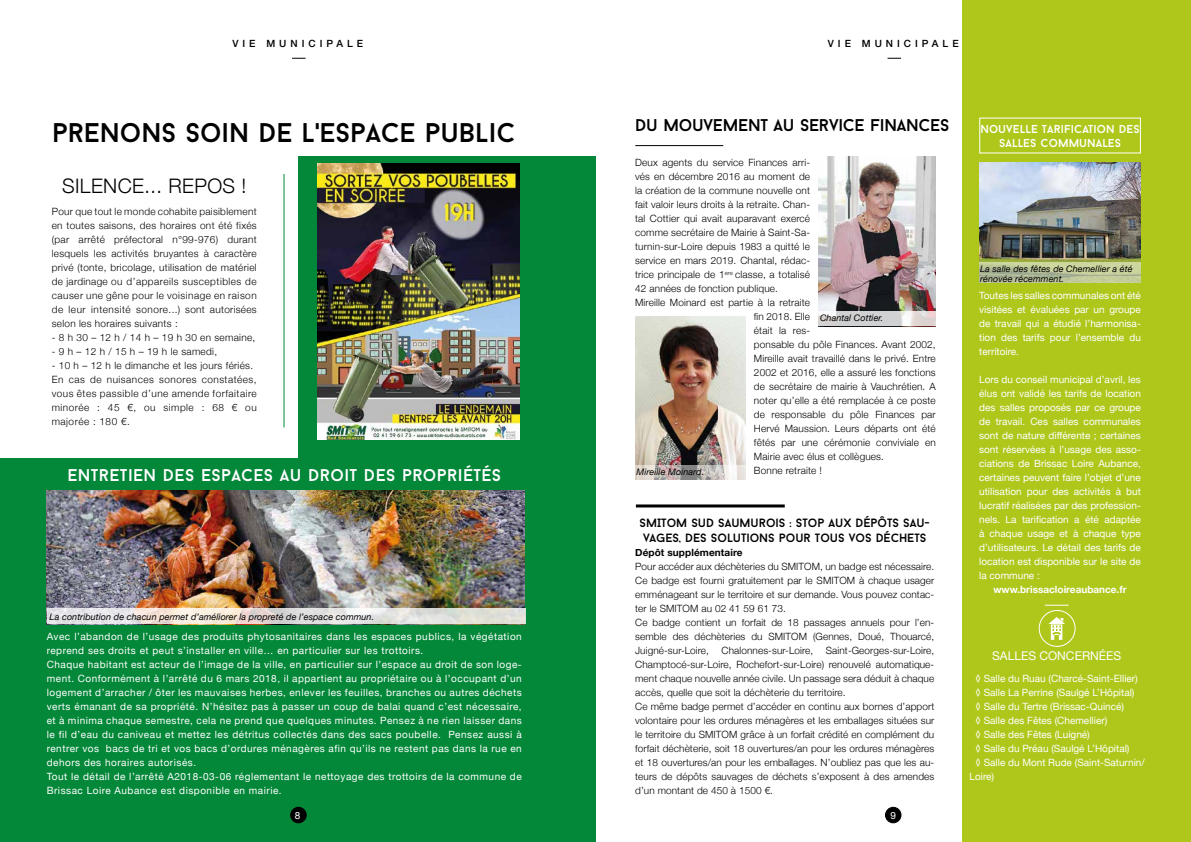
<style>
.page{position:relative;width:1191px;height:842px;background:#fff}
.page>*{position:absolute;margin:0;border:0;box-sizing:border-box;transform-origin:0 0}
.t1{font:27px "Baron Neue";color:#000}
.t2{font:300 20px "Helvetica Neue";letter-spacing:.02em;color:#000}
.t3{font:17px "Baron Neue";letter-spacing:.025em;color:#fff}
.t4{font:17px "Baron Neue";letter-spacing:-.01em;color:#000}
.t5{font:12px/15px "Baron Neue";color:#000;text-align:center}
.t6{font:12px "Helvetica Neue";color:#fff}
.t7{font:11.5px/14px "Baron Neue";letter-spacing:.01em;color:#fff;text-align:center}
.t8{font:300 10px/14px "Helvetica Neue";letter-spacing:.01em;color:#000}
.t9{font:10px/14px "Helvetica Neue";letter-spacing:.05em;color:#fff;text-align:justify}
.t10{font:10px "Helvetica Neue";color:#fff}
.t11{font:300 10px/14px "Helvetica Neue";letter-spacing:.05em;color:#000}
.t12{font:300 10px "Helvetica Neue";letter-spacing:.03em;color:#000}
.t13{font:500 10px "Helvetica Neue";letter-spacing:.4em;color:#000}
.t14{font:700 10px "Helvetica Neue";color:#fff}
.t15{font:700 10px "Helvetica Neue";letter-spacing:.01em;color:#000}
.t16{font:italic 9px/10px "Helvetica Neue";letter-spacing:.01em;color:#000}
</style>
<div class="page">
<div style="left:885px;top:807px;width:16px;height:16px;background:#000;border-radius:50%"></div>
<div style="left:885px;top:807px;width:16px;height:16px;border:1px solid #000;border-radius:50%"></div>
<div style="left:298px;top:157px;width:297px;height:380px;background:#038738"></div>
<div style="left:0;top:459px;width:595px;height:383px;background:#038738"></div>
<svg style="left:292px;top:58px;width:13px;height:1px"></svg>
<svg style="left:887px;top:58px;width:14px;height:1px"></svg>
<img style="left:47px;top:491px;width:477px;height:118px">
<hr style="left:284px;top:174px;width:1px;height:253px;background:#038738">
<img style="left:317px;top:164px;width:203px;height:275px">
<div style="left:962px;top:0;width:229px;height:842px;background:#afc71b"></div>
<img style="left:979px;top:163px;width:161px;height:99px">
<svg style="left:1048px;top:617px;width:17px;height:23px"></svg>
<div style="left:1039px;top:610px;width:36px;height:37px;border:1px solid #fff;border-radius:50%"></div>
<svg style="left:1045px;top:605px;width:23px;height:1px"></svg>
<svg style="left:979px;top:262px;width:161px;height:21px;background:#bdc79a"></svg>
<hr style="left:636px;top:504px;width:148px;height:3px;background:#000">
<svg style="left:47px;top:609px;width:478px;height:15px;background:#e6e2de"></svg>
<hr style="left:635px;top:145px;width:88px;height:1px;background:#000">
<img style="left:819px;top:157px;width:116px;height:154px">
<svg style="left:818px;top:311px;width:117px;height:15px;background:#d9d7d7"></svg>
<img style="left:635px;top:316px;width:110px;height:149px">
<svg style="left:635px;top:465px;width:110px;height:15px;background:#c6c0bc"></svg>
<div style="left:291px;top:807px;width:15px;height:16px;background:#000;border-radius:50%"></div>
<div style="left:291px;top:807px;width:15px;height:16px;border:1px solid #000;border-radius:50%"></div>
<p class="t13" style="left:232px;top:37px;width:132px">VIE MUNICIPALE</p>
<p class="t13" style="left:828px;top:37px;width:132px">VIE MUNICIPALE</p>
<h1 class="t1" style="left:52px;top:115px;width:464px">PRENONS SOIN DE L'ESPACE PUBLIC</h1>
<h2 class="t2" style="left:62px;top:174px;width:186px">SILENCE... REPOS !</h2>
<p class="t8" style="left:52px;top:204px;width:206px;text-align:justify">Pour que tout le monde cohabite paisiblement en toutes saisons, des horaires ont été fixés (par arrêté préfectoral n°99-976) durant lesquels les activités bruyantes à caractère privé (tonte, bricolage, utilisation de matériel de jardinage ou d’appareils susceptibles de causer une gêne pour le voisinage en raison de leur intensité sonore...) sont autorisées selon les horaires suivants :</p>
<p class="t12" style="left:52px;top:331px;width:205px">- 8 h 30 – 12 h / 14 h – 19 h 30 en semaine,</p>
<p class="t12" style="left:52px;top:345px;width:167px">- 9 h – 12 h / 15 h – 19 h le samedi,</p>
<p class="t11" style="left:52px;top:358px;width:206px">- 10 h – 12 h le dimanche et les jours fériés.<br>En cas de nuisances sonores constatées, vous êtes passible d’une amende forfaitaire minorée : 45 €, ou simple : 68 € ou majorée : 180 €.</p>
<h3 class="t3" style="left:67px;top:465px;width:435px">ENTRETIEN DES ESPACES AU DROIT DES PROPRIÉTÉS</h3>
<p class="t16" style="left:50px;top:612px;width:326px">La contribution de chacun permet d’améliorer la propreté de l’espace commun.</p>
<p class="t9" style="left:47px;top:629px;width:476px;text-align:left">Avec l’abandon de l’usage des produits phytosanitaires dans les espaces publics, la végétation reprend ses droits et peut s’installer en ville… en particulier sur les trottoirs.<br>Chaque habitant est acteur de l’image de la ville, en particulier sur l’espace au droit de son loge&shy;ment. Conformément à l’arrêté du 6 mars 2018, il appartient au propriétaire ou à l’occupant d’un logement d’arracher / ôter les mauvaises herbes, enlever les feuilles, branches ou autres déchets verts émanant de sa propriété. N’hésitez pas à passer un coup de balai quand c’est nécessaire, et à minima chaque semestre, cela ne prend que quelques minutes. Pensez à ne rien laisser dans le fil d’eau du caniveau et mettez les détritus collectés dans des sacs poubelle. Pensez aussi à rentrer vos bacs de tri et vos bacs d’ordures ménagères afin qu’ils ne restent pas dans la rue en dehors des horaires autorisés.<br>Tout le détail de l’arrêté A2018-03-06 réglementant le nettoyage des trottoirs de la commune de Brissac Loire Aubance est disponible en mairie.</p>
<p class="t9" style="left:295px;top:808px;width:7px">8</p>
<h3 class="t4" style="left:635px;top:115px;width:316px">DU MOUVEMENT AU SERVICE FINANCES</h3>
<p class="t8" style="left:635px;top:156px;width:176px">Deux agents du service Finances arri-</p>
<p class="t8" style="left:635px;top:170px;width:176px">vés en décembre 2016 au moment de</p>
<p class="t8" style="left:635px;top:184px;width:176px">la création de la commune nouvelle ont</p>
<p class="t8" style="left:635px;top:198px;width:176px">fait valoir leurs droits à la retraite. Chan-</p>
<p class="t8" style="left:635px;top:212px;width:176px">tal Cottier qui avait auparavant exercé</p>
<p class="t8" style="left:635px;top:226px;width:176px">comme secrétaire de Mairie à Saint-Sa-</p>
<p class="t8" style="left:635px;top:240px;width:176px">turnin-sur-Loire depuis 1983 a quitté le</p>
<p class="t8" style="left:635px;top:254px;width:176px">service en mars 2019. Chantal, rédac-</p>
<p class="t8" style="left:635px;top:268px;width:176px">trice principale de 1<sup>ere</sup> classe, a totalisé</p>
<p class="t8" style="left:635px;top:282px;width:144px">42 années de fonction publique.</p>
<p class="t8" style="left:635px;top:296px;width:176px">Mireille Moinard est partie à la retraite</p>
<p class="t8" style="left:754px;top:310px;width:58px">fin 2018. Elle</p>
<p class="t8" style="left:754px;top:324px;width:58px">était la res-</p>
<p class="t8" style="left:754px;top:338px;width:183px">ponsable du pôle Finances. Avant 2002,</p>
<p class="t8" style="left:754px;top:352px;width:183px">Mireille avait travaillé dans le privé. Entre</p>
<p class="t8" style="left:754px;top:366px;width:183px">2002 et 2016, elle a assuré les fonctions</p>
<p class="t8" style="left:754px;top:380px;width:183px">de secrétaire de mairie à Vauchrétien. A</p>
<p class="t8" style="left:754px;top:394px;width:183px">noter qu’elle a été remplacée à ce poste</p>
<p class="t8" style="left:754px;top:408px;width:183px">de responsable du pôle Finances par</p>
<p class="t8" style="left:754px;top:422px;width:183px">Hervé Maussion. Leurs départs ont été</p>
<p class="t8" style="left:754px;top:436px;width:183px">fêtés par une cérémonie conviviale en</p>
<p class="t8" style="left:754px;top:450px;width:131px">Mairie avec élus et collègues.</p>
<p class="t8" style="left:754px;top:464px;width:69px">Bonne retraite !</p>
<p class="t16" style="left:820px;top:313px;width:65px">Chantal Cottier.</p>
<p class="t16" style="left:636px;top:467px;width:69px">Mireille Moinard.</p>
<p class="t5" style="left:639px;top:515px;width:292px">SMITOM SUD SAUMUROIS : STOP AUX DÉPÔTS SAU-<br>VAGES, DES SOLUTIONS POUR TOUS VOS DÉCHETS</p>
<p class="t15" style="left:635px;top:546px;width:109px">Dépôt supplémentaire</p>
<p class="t8" style="left:635px;top:559px;width:300px">Pour accéder aux déchèteries du SMITOM, un badge est nécessaire.<br>Ce badge est fourni gratuitement par le SMITOM à chaque usager emménageant sur le territoire et sur demande. Vous pouvez contac&shy;ter le SMITOM au 02 41 59 61 73.<br>Ce badge contient un forfait de 18 passages annuels pour l’en&shy;semble des déchèteries du SMITOM (Gennes, Doué, Thouarcé, Juigné-sur-Loire,</p>
<p class="t8" style="left:635px;top:643px;width:301px;text-indent:191px">Saint-Georges-sur-Loire, Champtocé-sur-Loire, Rochefort-sur-Loire) renouvelé automatique&shy;ment chaque nouvelle année civile. Un passage sera déduit à chaque accès, quelle que soit la déchèterie du territoire.<br>Ce même badge permet d’accéder en continu aux bornes d’apport volontaire pour les ordures ménagères et les emballages situées sur le territoire du SMITOM grâce à un forfait crédité en complément du forfait déchèterie, soit 18 ouvertures/an pour les ordures ménagères et 18 ouvertures/an pour les emballages. N’oubliez pas que les au&shy;teurs de dépôts sauvages de déchets s’exposent à des amendes d’un montant de 450 à 1500 €.</p>
<p class="t8" style="left:721px;top:643px;width:93px">Chalonnes-sur-Loire,</p>
<p class="t9" style="left:890px;top:808px;width:7px">9</p>
<p class="t7" style="left:980px;top:122px;width:161px">NOUVELLE TARIFICATION DES<br>SALLES COMMUNALES</p>
<p class="t16" style="left:980px;top:263px;width:154px">La salle des fêtes de Chemellier a été rénovée récemment.</p>
<p class="t9" style="left:979px;top:288px;width:163px">Toutes les salles communales ont été visitées et évaluées par un groupe de travail qui a étudié l’harmonisa&shy;tion des tarifs pour l’ensemble du territoire.</p>
<p class="t9" style="left:979px;top:372px;width:163px">Lors du conseil municipal d’avril, les élus ont validé les tarifs de location des salles proposés par ce groupe de travail. Ces salles communales sont de nature différente ; certaines sont réservées à l’usage des asso&shy;ciations de Brissac Loire Aubance, certaines peuvent faire l’objet d’une utilisation pour des activités à but lucratif réalisées par des profession&shy;nels. La tarification a été adaptée à chaque usage et à chaque type d’utilisateurs. Le détail des tarifs de location est disponible sur le site de la commune :</p>
<p class="t14" style="left:993px;top:583px;width:135px">www.brissacloireaubance.fr</p>
<p class="t6" style="left:992px;top:649px;width:131px">SALLES CONCERNÉES</p>
<p class="t10" style="left:975px;top:672px;width:164px">◊ Salle du Ruau (Charcé-Saint-Ellier)</p>
<p class="t10" style="left:975px;top:686px;width:161px">◊ Salle La Perrine (Saulgé L’Hôpital)</p>
<p class="t10" style="left:975px;top:700px;width:150px">◊ Salle du Tertre (Brissac-Quincé)</p>
<p class="t10" style="left:975px;top:714px;width:134px">◊ Salle des Fêtes (Chemellier)</p>
<p class="t10" style="left:975px;top:728px;width:116px">◊ Salle des Fêtes (Luigné)</p>
<p class="t10" style="left:975px;top:742px;width:156px">◊ Salle du Préau (Saulgé L’Hôpital)</p>
<p class="t10" style="left:975px;top:756px;width:171px">◊ Salle du Mont Rude (Saint-Saturnin/</p>
<p class="t9" style="left:969px;top:769px;width:26px">Loire)</p>
</div>
